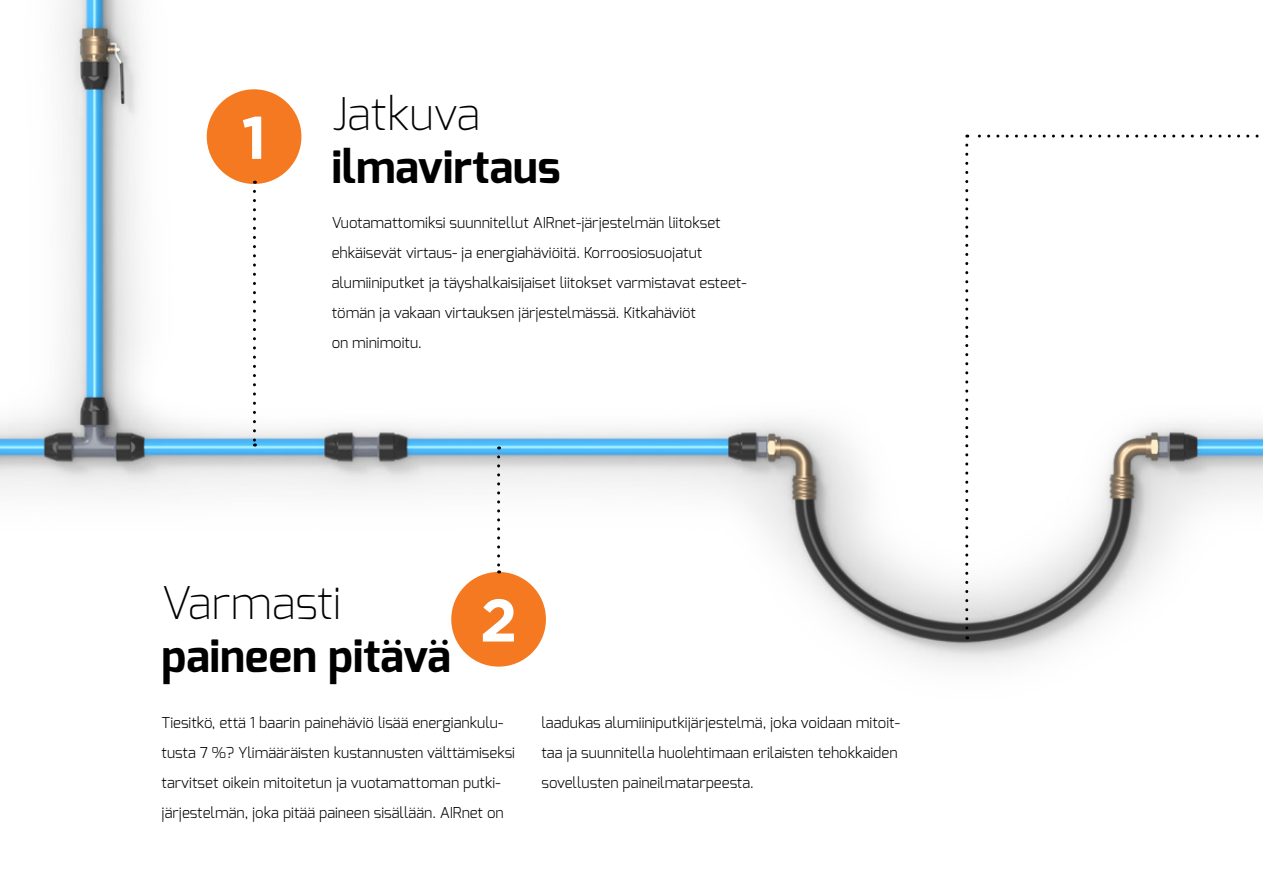
<style>
.page{position:relative;width:1263px;height:893px;background:#fff}
.page>*{position:absolute;margin:0;border:0;box-sizing:border-box;transform-origin:0 0}
.t1{font:700 60px "Gotham";color:#fff}
.t2{font:700 45px "Exo";color:#000}
.t3{font:200 45px "Exo";color:#000}
.t4{font:300 15px/30px "Exo";color:#000}
</style>
<div class="page">
<img style="left:0;top:0;width:1263px;height:667px">
<svg style="left:967px;top:135px;width:296px;height:3px"></svg>
<svg style="left:965px;top:145px;width:3px;height:494px"></svg>
<div style="left:207px;top:89px;width:94px;height:95px;background:#f47920;border-radius:50%"></div>
<div style="left:451px;top:572px;width:95px;height:95px;background:#f47920;border-radius:50%"></div>
<svg style="left:253px;top:191px;width:3px;height:255px"></svg>
<svg style="left:497px;top:457px;width:3px;height:116px"></svg>
<h1 class="t1" style="left:241px;top:98px;width:27px">1</h1>
<h2 class="t3" style="left:332px;top:85px;width:150px">Jatkuva</h2>
<h2 class="t2" style="left:332px;top:138px;width:231px">ilmavirtaus</h2>
<p class="t4" style="left:332px;top:207px;width:416px">Vuotamattomiksi suunnitellut AIRnet-järjestelmän liitokset ehkäisevät virtaus- ja energiahäviöitä. Korroosiosuojatut alumiiniputket ja täyshalkaisijaiset liitokset varmistavat esteet&shy;tömän ja vakaan virtauksen järjestelmässä. Kitkahäviöt<br>on minimoitu.</p>
<h2 class="t3" style="left:162px;top:574px;width:181px">Varmasti</h2>
<h2 class="t2" style="left:162px;top:627px;width:291px">paineen pitävä</h2>
<h1 class="t1" style="left:480px;top:580px;width:39px">2</h1>
<p class="t4" style="left:162px;top:708px;width:355px">Tiesitkö, että 1 baarin painehäviö lisää energiankulu&shy;tusta 7 %? Ylimääräisten kustannusten välttämiseksi tarvitset oikein mitoitetun ja vuotamattoman putki&shy;järjestelmän, joka pitää paineen sisällään. AIRnet on</p>
<p class="t4" style="left:541px;top:708px;width:360px">laadukas alumiiniputkijärjestelmä, joka voidaan mitoit&shy;taa ja suunnitella huolehtimaan erilaisten tehokkaiden sovellusten paineilmatarpeesta.</p>
</div>
